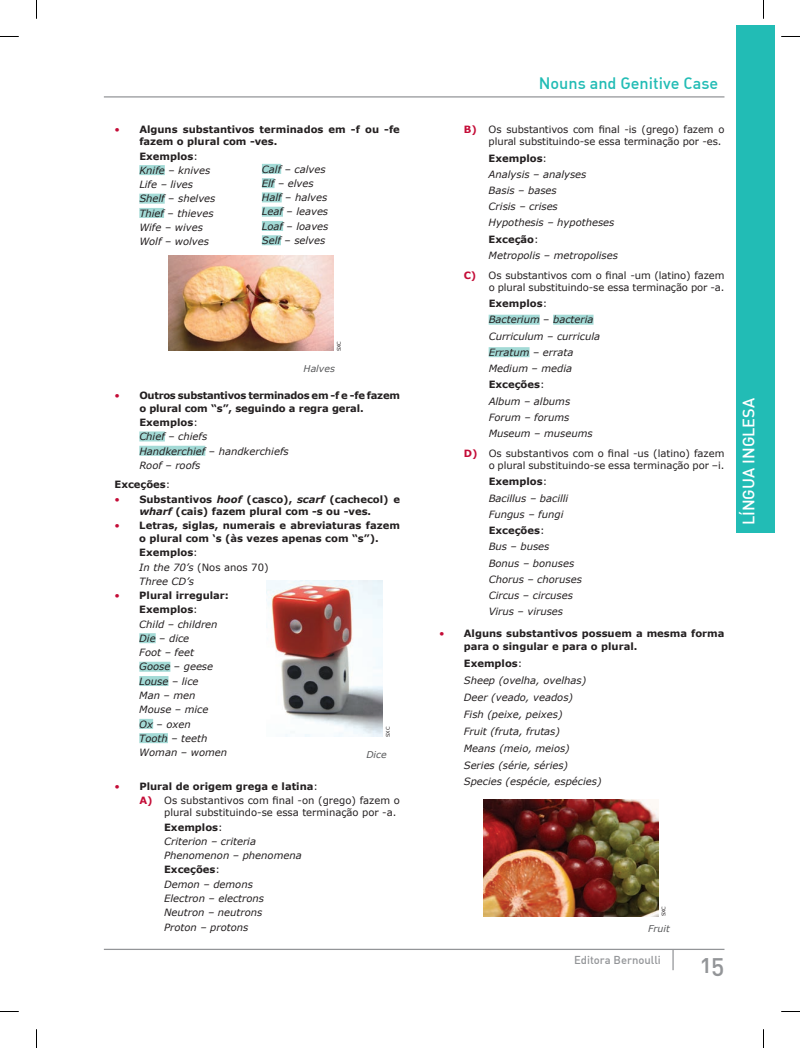
<style>
.page{position:relative;width:800px;height:1048px;background:#fff}
.page>*{position:absolute;margin:0;border:0;box-sizing:border-box;transform-origin:0 0}
.t1{font:500 25px "DIN Alternate";color:#939598}
.t2{font:500 16.25px "DIN Alternate";color:#22bcb5}
.t3{font:500 16.25px "DIN";color:#fff}
.t4{font:500 11.25px "DIN Alternate";color:#939598}
.t5{font:italic 10px/14.2px "Verdana";color:#231f20}
.t6{font:10px/12.5px "Verdana";letter-spacing:-.01em;color:#231f20;text-align:right}
.t7{font:700 10px/12.5px "Verdana";color:#231f20}
.t8{font:700 10px/12.5px "Verdana";letter-spacing:-.03em;color:#231f20}
.t9{font:italic 9.38px "Verdana";color:#57585a}
.t10{font:5px "Verdana";letter-spacing:-.05em;color:#231f20}
.s1{font-weight:400;color:#c40c37}
.s2{font-weight:700;font-style:normal}
.s3{font-style:normal}
.s4{font-weight:400}
.s5{font-style:italic}
.s6{font-style:normal;color:#c40c37}
.s7{color:#c40c37}
.s8{font-weight:700}
.s9{font-weight:700;color:#c40c37}
</style>
<div class="page">
<svg style="left:672px;top:949px;width:1px;height:21px"></svg>
<hr style="left:104px;top:948px;width:620px;height:1px;background:#939598">
<div style="left:735px;top:25px;width:39px;height:507px;background:#22bcb5"></div>
<hr style="left:104px;top:96px;width:620px;height:1px;background:#939598">
<div style="left:139px;top:165px;width:26px;height:10px;background:#a3dad6"></div>
<div style="left:139px;top:194px;width:26px;height:10px;background:#a3dad6"></div>
<div style="left:139px;top:208px;width:25px;height:10px;background:#a3dad6"></div>
<div style="left:262px;top:164px;width:19px;height:10px;background:#a3dad6"></div>
<div style="left:262px;top:178px;width:12px;height:10px;background:#a3dad6"></div>
<div style="left:262px;top:192px;width:19px;height:10px;background:#a3dad6"></div>
<div style="left:262px;top:207px;width:21px;height:10px;background:#a3dad6"></div>
<div style="left:262px;top:221px;width:21px;height:10px;background:#a3dad6"></div>
<div style="left:262px;top:235px;width:19px;height:10px;background:#a3dad6"></div>
<img style="left:169px;top:256px;width:164px;height:94px">
<div style="left:139px;top:431px;width:26px;height:10px;background:#a3dad6"></div>
<div style="left:139px;top:445px;width:66px;height:10px;background:#a3dad6"></div>
<div style="left:139px;top:633px;width:17px;height:10px;background:#a3dad6"></div>
<div style="left:139px;top:661px;width:31px;height:10px;background:#a3dad6"></div>
<div style="left:139px;top:676px;width:29px;height:10px;background:#a3dad6"></div>
<div style="left:139px;top:718px;width:14px;height:10px;background:#a3dad6"></div>
<div style="left:139px;top:733px;width:29px;height:10px;background:#a3dad6"></div>
<img style="left:267px;top:580px;width:115px;height:156px">
<div style="left:488px;top:315px;width:51px;height:10px;background:#a3dad6"></div>
<div style="left:553px;top:315px;width:40px;height:10px;background:#a3dad6"></div>
<div style="left:488px;top:347px;width:41px;height:10px;background:#a3dad6"></div>
<img style="left:484px;top:799px;width:174px;height:117px">
<svg style="left:0;top:36px;width:19px;height:1px"></svg>
<svg style="left:781px;top:36px;width:18px;height:1px"></svg>
<svg style="left:0;top:1011px;width:19px;height:1px"></svg>
<svg style="left:781px;top:1011px;width:18px;height:1px"></svg>
<svg style="left:36px;top:0;width:1px;height:19px"></svg>
<svg style="left:36px;top:1029px;width:1px;height:18px"></svg>
<svg style="left:763px;top:0;width:1px;height:19px"></svg>
<svg style="left:763px;top:1029px;width:1px;height:18px"></svg>
<p class="t7" style="left:139px;top:122px;width:262px;text-indent:-25px"><span class="s1">•</span> Alguns substantivos terminados em -f ou -fe fazem o plural com -ves.</p>
<p class="t5" style="left:139px;top:148px;width:78px"><span class="s2">Exemplos</span><span class="s3">:<br></span>Knife <span class="s3">–</span> knives<br>Life – lives<br>Shelf <span class="s3">–</span> shelves<br>Thief <span class="s3">–</span> thieves<br>Wife <span class="s3">–</span> wives<br>Wolf <span class="s3">–</span> wolves</p>
<p class="t5" style="left:262px;top:161px;width:68px">Calf <span class="s3">–</span> calves<br>Elf <span class="s3">–</span> elves<br>Half <span class="s3">–</span> halves<br>Leaf <span class="s3">–</span> leaves<br>Loaf <span class="s3">–</span> loaves<br>Self <span class="s3">–</span> selves</p>
<p class="t10" style="left:336px;top:351px;width:11px;rotate:-90deg">SXC</p>
<p class="t9" style="left:303px;top:363px;width:33px">Halves</p>
<p class="t8" style="left:139px;top:389px;width:262px;text-indent:-25px"><span class="s1">•</span> Outros substantivos terminados em -f e -fe fazem o plural com “s”, seguindo a regra geral.</p>
<p class="t5" style="left:139px;top:415px;width:151px"><span class="s2">Exemplos</span><span class="s3">:<br></span>Chief <span class="s3">–</span> chiefs<br>Handkerchief <span class="s3">–</span> handkerchiefs<br>Roof – roofs</p>
<p class="t7" style="left:114px;top:478px;width:57px">Exceções<span class="s4">:</span></p>
<p class="t7" style="left:114px;top:492px;width:287px;text-align:center"><span class="s1">•</span> Substantivos <span class="s5">hoof</span> (casco), <span class="s5">scarf</span> (cachecol) e <span class="s5">wharf</span> (cais) fazem plural com -s ou -ves.</p>
<p class="t7" style="left:114px;top:519px;width:287px;text-align:center"><span class="s1">•</span> Letras, siglas, numerais e abreviaturas fazem o plural com ‘s (às vezes apenas com “s”).</p>
<p class="t5" style="left:139px;top:545px;width:131px"><span class="s2">Exemplos</span><span class="s3">:<br></span>In the 70’s <span class="s3">(Nos anos 70)<br></span>Three CD’s</p>
<p class="t5" style="left:139px;top:588px;width:91px;text-indent:-25px"><span class="s6">•</span> <span class="s2">Plural irregular:<br>Exemplos</span><span class="s3">:<br></span>Child – children<br>Die <span class="s3">–</span> dice<br>Foot – feet<br>Goose <span class="s3">–</span> geese<br>Louse <span class="s3">–</span> lice<br>Man – men<br>Mouse – mice<br>Ox <span class="s3">–</span> oxen<br>Tooth <span class="s3">–</span> teeth<br>Woman – women</p>
<p class="t10" style="left:385px;top:736px;width:11px;rotate:-90deg">SXC</p>
<p class="t9" style="left:366px;top:748px;width:22px">Dice</p>
<p class="t6" style="left:139px;top:778px;width:262px;line-height:14.2px;text-align:left;text-indent:-25px"><span class="s7">•</span> <span class="s8">Plural de origem grega e latina</span>:<br><span class="s9">a)</span> Os substantivos com final -on (grego) fazem o</p>
<p class="t5" style="left:164px;top:805px;width:234px"><span class="s3">plural substituindo-se essa terminação por -a.<br></span><span class="s2">Exemplos</span><span class="s3">:<br></span>Criterion – criteria<br>Phenomenon – phenomena<br><span class="s2">Exceções</span><span class="s3">:<br></span>Demon – demons<br>Electron – electrons<br>Neutron – neutrons<br>Proton – protons</p>
<h2 class="t2" style="left:538px;top:73px;width:181px">Nouns and Genitive Case</h2>
<p class="t6" style="left:463px;top:122px;width:262px"><span class="s9">B)</span> Os substantivos com final -is (grego) fazem o plural substituindo-se essa terminação por -es.</p>
<p class="t5" style="left:488px;top:149px;width:131px;line-height:16.2px"><span class="s2">Exemplos</span><span class="s3">:<br></span>Analysis – analyses<br>Basis – bases<br>Crisis – crises<br>Hypothesis – hypotheses<br><span class="s2">Exceção</span><span class="s3">:<br></span>Metropolis – metropolises</p>
<p class="t6" style="left:463px;top:268px;width:262px"><span class="s9">C)</span> Os substantivos com o final -um (latino) fazem o plural substituindo-se essa terminação por -a.</p>
<p class="t5" style="left:488px;top:295px;width:113px;line-height:16.2px"><span class="s2">Exemplos</span><span class="s3">:<br></span>Bacterium <span class="s3">–</span> bacteria<br>Curriculum – curricula<br>Erratum <span class="s3">–</span> errata<br>Medium – media<br><span class="s2">Exceções</span><span class="s3">:<br></span>Album – albums<br>Forum – forums<br>Museum – museums</p>
<p class="t6" style="left:463px;top:446px;width:262px"><span class="s9">D)</span> Os substantivos com o final -us (latino) fazem o plural substituindo-se essa terminação por –i.</p>
<p class="t5" style="left:488px;top:473px;width:95px;line-height:16.2px"><span class="s2">Exemplos</span><span class="s3">:<br></span>Bacillus – bacilli<br>Fungus – fungi<br><span class="s2">Exceções</span><span class="s3">:<br></span>Bus – buses<br>Bonus – bonuses<br>Chorus – choruses<br>Circus – circuses<br>Virus – viruses</p>
<p class="t7" style="left:463px;top:626px;width:262px;line-height:13.1px;text-indent:-25px"><span class="s1">•</span> Alguns substantivos possuem a mesma forma para o singular e para o plural.</p>
<p class="t5" style="left:463px;top:655px;width:139px;line-height:16.9px"><span class="s2">Exemplos</span><span class="s3">:<br></span>Sheep (ovelha, ovelhas)<br>Deer (veado, veados)<br>Fish (peixe, peixes)<br>Fruit (fruta, frutas)<br>Means (meio, meios)<br>Series (série, séries)<br>Species (espécie, espécies)</p>
<h2 class="t3" style="left:738px;top:525px;width:129px;rotate:-90deg">LÍNGUA INGLESA</h2>
<p class="t10" style="left:660px;top:916px;width:11px;rotate:-90deg">SXC</p>
<p class="t9" style="left:648px;top:922px;width:23px">Fruit</p>
<p class="t4" style="left:574px;top:952px;width:88px">Editora Bernoulli</p>
<h1 class="t1" style="left:700px;top:947px;width:25px">15</h1>
</div>
